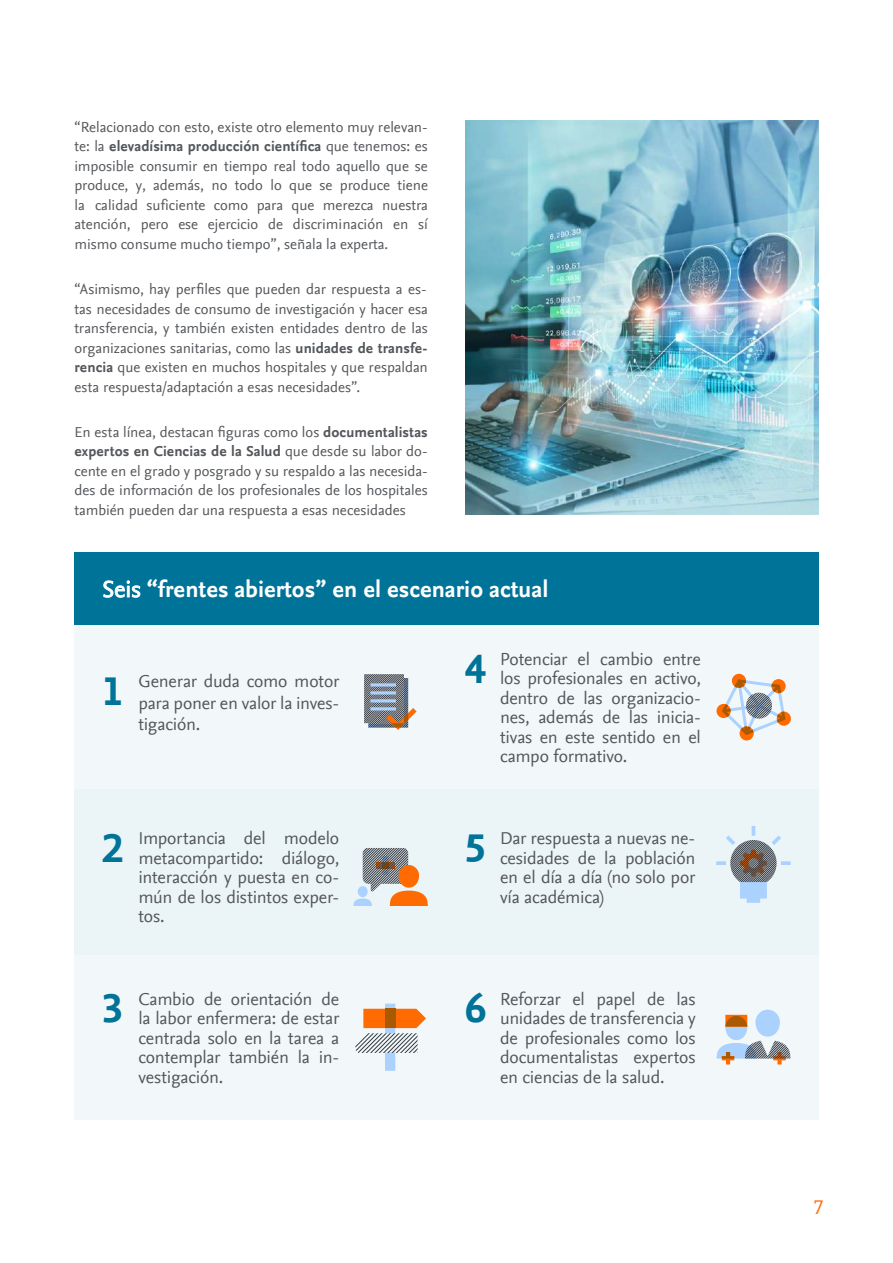
<style>
.page{position:relative;width:893px;height:1263px;background:#fff}
.page>*{position:absolute;margin:0;border:0;box-sizing:border-box;transform-origin:0 0}
.t1{font:700 42px "Nexus Sans Offc Pro";color:#007398}
.t2{font:700 24px "Nexus Sans Offc Pro";color:#fff}
.t3{font:300 22.5px "Elsevier Display";color:#ff6c00}
.t4{font:18px/19.5px "Nexus Sans Offc Pro";letter-spacing:-.01em;color:#53565a;text-align:justify}
.t5{font:15px/19.5px "Nexus Sans Offc Pro";color:#53565a;text-align:justify}
.s1{font-weight:700}
.s2{font-weight:400}
</style>
<div class="page">
<div style="left:74px;top:625px;width:745px;height:165px;background:#f2f8fa"></div>
<div style="left:74px;top:955px;width:745px;height:165px;background:#f2f8fa"></div>
<div style="left:74px;top:790px;width:745px;height:165px;background:#ebf4f7"></div>
<img style="left:465px;top:121px;width:354px;height:393px">
<div style="left:74px;top:552px;width:745px;height:73px;background:#007398"></div>
<svg style="left:355px;top:1003px;width:71px;height:68px"></svg>
<svg style="left:353px;top:848px;width:75px;height:58px"></svg>
<svg style="left:364px;top:674px;width:53px;height:56px"></svg>
<svg style="left:716px;top:826px;width:75px;height:77px"></svg>
<svg style="left:716px;top:674px;width:75px;height:66px"></svg>
<svg style="left:755px;top:1009px;width:25px;height:28px"></svg>
<svg style="left:716px;top:1015px;width:75px;height:49px"></svg>
<p class="t5" style="left:74px;top:116px;width:355px">“Relacionado con esto, existe otro elemento muy relevan&shy;te: la <span class="s1">elevadísima producción científica</span> que tenemos: es imposible consumir en tiempo real todo aquello que se produce, y, además, no todo lo que se produce tiene la calidad suficiente como para que merezca nuestra atención, pero ese ejercicio de discriminación en sí mismo consume mucho tiempo”, señala la experta.</p>
<p class="t5" style="left:74px;top:278px;width:355px">“Asimismo, hay perfiles que pueden dar respuesta a es&shy;tas necesidades de consumo de investigación y hacer esa transferencia, y también existen entidades dentro de las organizaciones sanitarias, como las <span class="s1">unidades de transfe&shy;rencia</span> que existen en muchos hospitales y que respaldan esta respuesta/adaptación a esas necesidades”.</p>
<p class="t5" style="left:74px;top:421px;width:355px">En esta línea, destacan figuras como los <span class="s1">documentalistas expertos en Ciencias de la Salud</span> que desde su labor do&shy;cente en el grado y posgrado y su respaldo a las necesida&shy;des de información de los profesionales de los hospitales también pueden dar una respuesta a esas necesidades</p>
<h2 class="t2" style="left:102px;top:571px;width:448px"><span class="s2">Seis</span> “frentes abiertos” en el escenario actual</h2>
<h1 class="t1" style="left:102px;top:659px;width:22px">1</h1>
<p class="t4" style="left:138px;top:669px;width:202px;line-height:21.6px">Generar duda como motor para poner en valor la inves&shy;tigación.</p>
<h1 class="t1" style="left:465px;top:637px;width:22px">4</h1>
<p class="t4" style="left:500px;top:648px;width:202px">Potenciar el cambio entre los profesionales en activo, dentro de las organizacio&shy;nes, además de las inicia&shy;tivas en este sentido en el campo formativo.</p>
<h1 class="t1" style="left:102px;top:817px;width:22px">2</h1>
<p class="t4" style="left:138px;top:828px;width:202px">Importancia del modelo metacompartido: diálogo, interacción y puesta en co&shy;mún de los distintos exper&shy;tos.</p>
<h1 class="t1" style="left:465px;top:817px;width:22px">5</h1>
<p class="t4" style="left:500px;top:828px;width:197px">Dar respuesta a nuevas ne&shy;cesidades de la población en el día a día (no solo por vía académica)</p>
<h1 class="t1" style="left:102px;top:977px;width:22px">3</h1>
<p class="t4" style="left:138px;top:988px;width:202px">Cambio de orientación de la labor enfermera: de estar centrada solo en la tarea a contemplar también la in&shy;vestigación.</p>
<h1 class="t1" style="left:465px;top:977px;width:22px">6</h1>
<p class="t4" style="left:500px;top:988px;width:197px">Reforzar el papel de las unidades de transferencia y de profesionales como los documentalistas expertos en ciencias de la salud.</p>
<h3 class="t3" style="left:814px;top:1194px;width:11px">7</h3>
</div>
